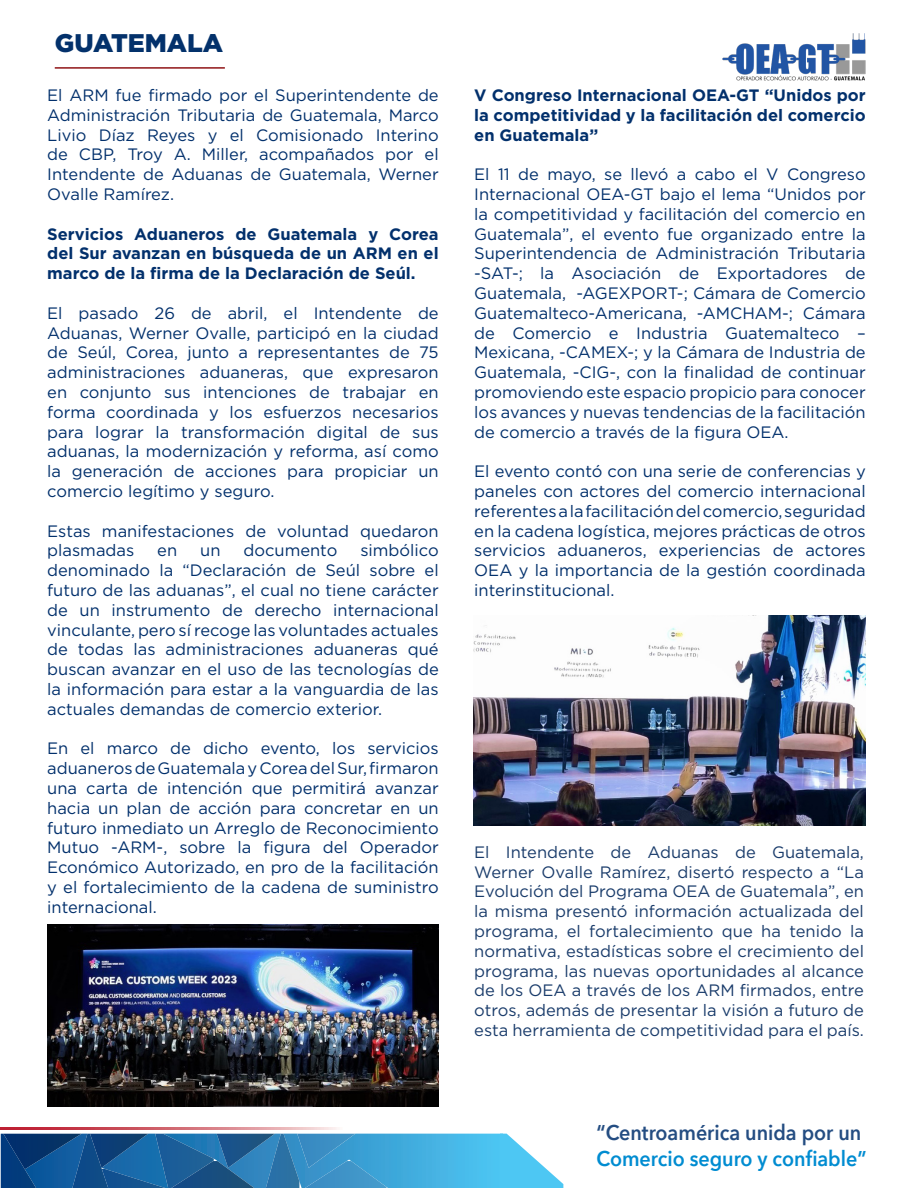
<style>
.page{position:relative;width:918px;height:1188px;background:#fff}
.page>*{position:absolute;margin:0;border:0;box-sizing:border-box;transform-origin:0 0}
.t1{font:900 25.5px "Gotham";color:#03316b}
.t2{font:600 21.3px "Avenir Next";color:#008cd1;scale:.92 1}
.t3{font:600 21.3px "Avenir Next";color:#244d82;scale:.92 1}
.CUERPO{font:16.5px/19.8px "Gotham";color:#02306c;text-align:justify}
.t4{font:16.5px/19.8px "Gotham";color:#1a3c6b;text-align:justify}
.CUERPO-2{font:700 16.5px/19.8px "Gotham";color:#02306c;text-align:justify}
</style>
<div class="page">
<svg style="left:36px;top:1134px;width:527px;height:54px;background:#56b6e2"></svg>
<img style="left:1px;top:1134px;width:35px;height:54px">
<img style="left:3px;top:1134px;width:69px;height:35px">
<img style="left:72px;top:1134px;width:36px;height:54px">
<img style="left:266px;top:1134px;width:33px;height:54px">
<img style="left:90px;top:1134px;width:58px;height:34px">
<img style="left:217px;top:1134px;width:58px;height:34px">
<img style="left:297px;top:1134px;width:58px;height:34px">
<img style="left:102px;top:1169px;width:53px;height:19px">
<img style="left:155px;top:1134px;width:59px;height:54px">
<img style="left:171px;top:1161px;width:83px;height:27px">
<img style="left:305px;top:1161px;width:82px;height:27px">
<svg style="left:1px;top:1127px;width:336px;height:2px"></svg>
<hr style="left:55px;top:67px;width:170px;height:2px;background:#901316">
<img style="left:722px;top:33px;width:144px;height:48px">
<img style="left:473px;top:616px;width:392px;height:209px">
<img style="left:47px;top:925px;width:392px;height:182px">
<p class="t1" style="left:55px;top:28px;width:170px">GUATEMALA</p>
<p class="CUERPO" style="left:47px;top:85px;width:393px">El ARM fue firmado por el Superintendente de Administración Tributaria de Guatemala, Marco Livio Díaz Reyes y el Comisionado Interino de CBP, Troy A. Miller, acompañados por el Intendente de Aduanas de Guatemala, Werner Ovalle Ramírez.</p>
<p class="CUERPO-2" style="left:47px;top:224px;width:393px">Servicios Aduaneros de Guatemala y Corea del Sur avanzan en búsqueda de un ARM en el marco de la firma de la Declaración de Seúl.</p>
<p class="CUERPO" style="left:47px;top:303px;width:393px">El pasado 26 de abril, el Intendente de Aduanas, Werner Ovalle, participó en la ciudad de Seúl, Corea, junto a representantes de 75 administraciones aduaneras, que expresaron en conjunto sus intenciones de trabajar en forma coordinada y los esfuerzos necesarios para lograr la transformación digital de sus aduanas, la modernización y reforma, así como la generación de acciones para propiciar un comercio legítimo y seguro.</p>
<p class="CUERPO" style="left:47px;top:520px;width:393px">Estas manifestaciones de voluntad quedaron plasmadas</p>
<p class="CUERPO" style="left:47px;top:540px;width:393px;text-indent:313px">simbólico denominado la “Declaración de Seúl sobre el futuro de las aduanas”, el cual no tiene carácter de un instrumento de derecho internacional vinculante, pero sí recoge las voluntades actuales de todas las administraciones aduaneras qué buscan avanzar en el uso de las tecnologías de la información para estar a la vanguardia de las actuales demandas de comercio exterior.</p>
<p class="CUERPO" style="left:47px;top:738px;width:393px">En el marco de dicho evento, los servicios aduaneros de Guatemala y Corea del Sur, firmaron una carta de intención que permitirá avanzar hacia un plan de acción para concretar en un futuro inmediato un Arreglo de Reconocimiento Mutuo -ARM-, sobre la figura del Operador Económico Autorizado, en pro de la facilitación y el fortalecimiento de la cadena de suministro internacional.</p>
<p class="CUERPO" style="left:157px;top:540px;width:21px">en</p>
<p class="CUERPO" style="left:200px;top:540px;width:22px">un</p>
<p class="CUERPO" style="left:244px;top:540px;width:95px">documento</p>
<p class="CUERPO-2" style="left:474px;top:85px;width:393px">V Congreso Internacional OEA-GT “Unidos por la competitividad y la facilitación del comercio en Guatemala”</p>
<p class="CUERPO" style="left:474px;top:164px;width:393px">El 11 de mayo, se llevó a cabo el V Congreso Internacional OEA-GT bajo el lema “Unidos por la competitividad y facilitación del comercio en Guatemala”, el evento fue organizado entre la Superintendencia de Administración Tributaria -SAT-; la Asociación de Exportadores de Guatemala, -AGEXPORT-; Cámara de Comercio Guatemalteco-Americana, -AMCHAM-; Cámara de Comercio e Industria Guatemalteco – Mexicana, -CAMEX-; y la Cámara de Industria de Guatemala, -CIG-, con la finalidad de continuar promoviendo este espacio propicio para conocer los avances y nuevas tendencias de la facilitación de comercio a través de la figura OEA.</p>
<p class="CUERPO" style="left:474px;top:461px;width:393px">El evento contó con una serie de conferencias y paneles con actores del comercio internacional referentes a la facilitación del comercio, seguridad en la cadena logística, mejores prácticas de otros servicios aduaneros, experiencias de actores OEA y la importancia de la gestión coordinada interinstitucional.</p>
<p class="t4" style="left:474px;top:842px;width:391px">El Intendente de Aduanas de Guatemala, Werner Ovalle Ramírez, disertó respecto a “La Evolución del Programa OEA de Guatemala”, en la misma presentó información actualizada del programa, el fortalecimiento que ha tenido la normativa, estadísticas sobre el crecimiento del programa, las nuevas oportunidades al alcance de los OEA a través de los ARM firmados, entre otros, además de presentar la visión a futuro de esta herramienta de competitividad para el país.</p>
<p class="t3" style="left:596px;top:1114px;width:289px">“Centroamérica unida por un</p>
<p class="t2" style="left:596px;top:1140px;width:295px">Comercio seguro y confiable”</p>
</div>
